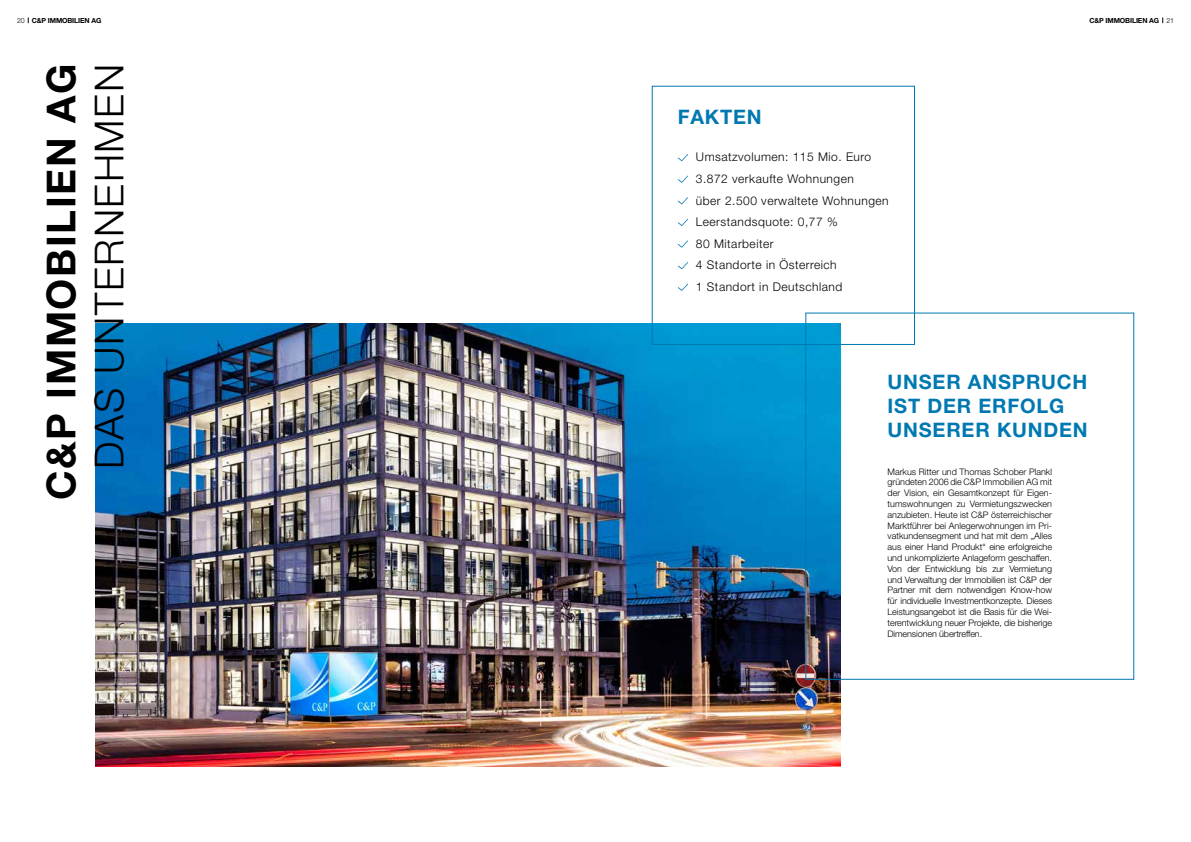
<style>
.page{position:relative;width:1191px;height:842px;background:#fff}
.page>*{position:absolute;margin:0;border:0;box-sizing:border-box;transform-origin:0 0}
.t1{font:700 40px "Helvetica Neue LT Pro";letter-spacing:.04em;color:#000}
.t2{font:300 40px "Helvetica Neue LT Pro";letter-spacing:.04em;color:#000}
.t3{font:700 20px/24px "Helvetica Neue LT Pro";letter-spacing:.04em;color:#0078b1}
.t4{font:300 12px/21.6px "Helvetica Neue LT Pro";letter-spacing:.04em;color:#000}
.t5{font:300 9px/10.8px "Helvetica Neue LT Pro";letter-spacing:-.01em;color:#000;text-align:justify}
.t6{font:700 7px "Helvetica Neue LT Pro";letter-spacing:-.02em;color:#000}
.s1{font-weight:300}
</style>
<div class="page">
<img style="left:95px;top:323px;width:745px;height:443px">
<div style="left:651px;top:86px;width:264px;height:259px;border:1px solid #0078b1"></div>
<div style="left:805px;top:313px;width:329px;height:367px;border:1px solid #0078b1"></div>
<svg style="left:677px;top:154px;width:11px;height:7px"></svg>
<svg style="left:677px;top:176px;width:11px;height:7px"></svg>
<svg style="left:677px;top:197px;width:11px;height:8px"></svg>
<svg style="left:677px;top:219px;width:11px;height:7px"></svg>
<svg style="left:677px;top:240px;width:11px;height:8px"></svg>
<svg style="left:677px;top:262px;width:11px;height:7px"></svg>
<svg style="left:677px;top:284px;width:11px;height:7px"></svg>
<p class="t6" style="left:17px;top:16px;width:86px"><span class="s1">20</span> C&amp;P IMMOBILIEN AG</p>
<p class="t6" style="left:1089px;top:16px;width:86px">C&amp;P IMMOBILIEN AG <span class="s1">21</span></p>
<h1 class="t1" style="left:36px;top:500px;width:437px;rotate:-90deg">C&amp;P IMMOBILIEN AG</h1>
<h1 class="t2" style="left:85px;top:469px;width:406px;rotate:-90deg">DAS UNTERNEHMEN</h1>
<h2 class="t3" style="left:677px;top:104px;width:85px">FAKTEN</h2>
<h3 class="t4" style="left:696px;top:146px;width:194px">Umsatzvolumen: 115 Mio. Euro<br>3.872 verkaufte Wohnungen<br>über 2.500 verwaltete Wohnungen<br>Leerstandsquote: 0,77 %<br>80 Mitarbeiter<br>4 Standorte in Österreich<br>1 Standort in Deutschland</h3>
<h2 class="t3" style="left:887px;top:369px;width:202px">UNSER ANSPRUCH<br>IST DER ERFOLG<br>UNSERER KUNDEN</h2>
<p class="t5" style="left:887px;top:466px;width:166px">Markus Ritter und Thomas Schober Plankl gründeten 2006 die C&amp;P Immobilien AG mit der Vision, ein Gesamtkonzept für Eigen&shy;tumswohnungen zu Vermietungszwecken anzubieten. Heute ist C&amp;P österreichischer Marktführer bei Anlegerwohnungen im Pri&shy;vatkundensegment und hat mit dem „Alles aus einer Hand Produkt“ eine erfolgreiche und unkomplizierte Anlageform geschaffen.<br>Von der Entwicklung bis zur Vermietung und Verwaltung der Immobilien ist C&amp;P der Partner mit dem notwendigen Know-how für individuelle Investmentkonzepte. Dieses Leistungsangebot ist die Basis für die Wei&shy;terentwicklung neuer Projekte, die bisherige Dimensionen übertreffen.</p>
</div>
